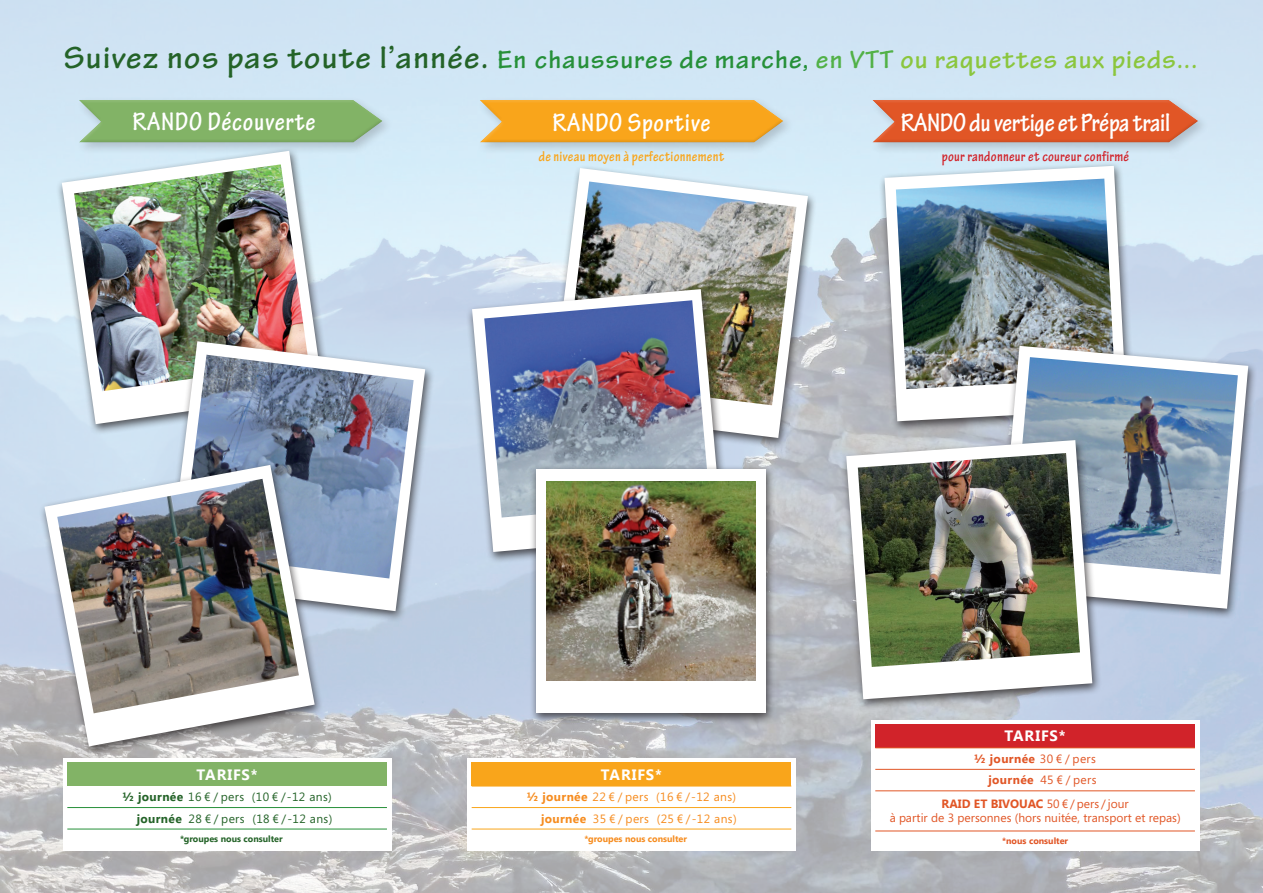
<style>
.page{position:relative;width:1263px;height:893px;background:#fff}
.page>*{position:absolute;margin:0;border:0;box-sizing:border-box;transform-origin:0 0}
.t1{font:700 33px "Tekton Pro";letter-spacing:.045em;color:#246328}
.t2{font:700 condensed 27px "Tekton Pro";letter-spacing:.015em;color:#fff}
.t3{font:700 condensed 27px "Tekton Pro";letter-spacing:-.01em;color:#fff}
.t4{font:700 condensed 15px "Tekton Pro";letter-spacing:.02em;color:#d1232a}
.t5{font:700 condensed 15px "Tekton Pro";letter-spacing:.02em;color:#f9a51b}
.t6{font:700 15px "Segoe UI";letter-spacing:.06em;color:#fff}
.t7{font:12px "Segoe Media Center";color:#e15626}
.t8{font:12px/21.5px "Segoe Media Center";letter-spacing:.03em;color:#246328;text-align:right}
.t9{font:12px/21.5px "Segoe Media Center";letter-spacing:.03em;color:#f68c1f;text-align:right}
.t10{font:700 12px "Segoe UI";color:#e15626}
.t11{font:700 12px "Segoe UI";letter-spacing:.02em;color:#e15626}
.t12{font:700 9px "Segoe UI";color:#246328}
.t13{font:700 9px "Segoe UI";color:#f68c1f}
.t14{font:700 9px "Segoe UI";color:#e15626}
.s1{font-size:27px;color:#269039}
.s2{font-size:27px;color:#52b147}
.s3{font-size:27px;color:#8bc63e}
.s4{font-family:"Segoe UI";font-weight:700}
.s5{font-family:"Segoe Media Center";font-weight:400}
</style>
<div class="page">
<img style="left:0;top:0;width:1263px;height:893px">
<div style="left:475px;top:96px;width:327px;height:65px;background:#231f20;opacity:.2"></div>
<div style="left:479px;top:99px;width:307px;height:46px;background:#231f20;opacity:.75"></div>
<div style="left:868px;top:96px;width:349px;height:65px;background:#231f20;opacity:.2"></div>
<div style="left:871px;top:99px;width:330px;height:46px;background:#231f20;opacity:.75"></div>
<div style="left:75px;top:96px;width:326px;height:65px;background:#231f20;opacity:.2"></div>
<div style="left:78px;top:99px;width:307px;height:46px;background:#231f20;opacity:.75"></div>
<div style="left:63px;top:758px;width:328px;height:92px;background:#fff"></div>
<div style="left:67px;top:762px;width:320px;height:24px;background:#82b366"></div>
<hr style="left:67px;top:807px;width:320px;height:1px;background:#269039">
<hr style="left:67px;top:829px;width:320px;height:1px;background:#269039">
<div style="left:467px;top:758px;width:328px;height:92px;background:#fff"></div>
<div style="left:472px;top:762px;width:319px;height:24px;background:#f9a51b"></div>
<hr style="left:472px;top:786px;width:319px;height:1px;background:#f9a51b">
<hr style="left:472px;top:807px;width:319px;height:1px;background:#f9a51b">
<hr style="left:472px;top:829px;width:319px;height:1px;background:#f9a51b">
<div style="left:871px;top:720px;width:328px;height:130px;background:#fff"></div>
<div style="left:875px;top:724px;width:320px;height:24px;background:#d1232a"></div>
<hr style="left:875px;top:748px;width:320px;height:1px;background:#e15626">
<hr style="left:875px;top:769px;width:320px;height:1px;background:#e15626">
<hr style="left:875px;top:791px;width:320px;height:1px;background:#e15626">
<hr style="left:875px;top:831px;width:320px;height:1px;background:#e15626">
<div style="left:55px;top:146px;width:284px;height:296px;background:#231f20;opacity:.75"></div>
<svg style="left:62px;top:151px;width:261px;height:273px;fill:#d6ebf8"></svg>
<img style="left:74px;top:164px;width:235px;height:227px">
<div style="left:878px;top:161px;width:264px;height:279px;background:#231f20;opacity:.75"></div>
<svg style="left:884px;top:166px;width:242px;height:255px"></svg>
<img style="left:896px;top:179px;width:219px;height:210px">
<div style="left:992px;top:341px;width:271px;height:286px;background:#231f20;opacity:.75"></div>
<svg style="left:998px;top:346px;width:250px;height:263px"></svg>
<img style="left:1012px;top:357px;width:226px;height:217px">
<div style="left:161px;top:337px;width:281px;height:293px;background:#231f20;opacity:.75"></div>
<img style="left:168px;top:341px;width:257px;height:270px">
<img style="left:182px;top:355px;width:232px;height:223px">
<div style="left:840px;top:436px;width:268px;height:282px;background:#231f20;opacity:.75"></div>
<svg style="left:846px;top:440px;width:246px;height:259px"></svg>
<img style="left:858px;top:453px;width:222px;height:214px">
<div style="left:544px;top:164px;width:281px;height:292px;background:#231f20;opacity:.75"></div>
<svg style="left:550px;top:168px;width:258px;height:270px"></svg>
<img style="left:565px;top:182px;width:231px;height:223px">
<div style="left:465px;top:285px;width:273px;height:285px;background:#231f20;opacity:.75"></div>
<svg style="left:472px;top:289px;width:250px;height:263px"></svg>
<img style="left:484px;top:300px;width:226px;height:218px">
<div style="left:529px;top:464px;width:253px;height:267px;background:#231f20;opacity:.75"></div>
<div style="left:536px;top:469px;width:229px;height:244px;background:#fff"></div>
<img style="left:546px;top:481px;width:209px;height:200px">
<div style="left:38px;top:461px;width:293px;height:304px;background:#231f20;opacity:.75"></div>
<svg style="left:44px;top:465px;width:271px;height:281px"></svg>
<img style="left:57px;top:479px;width:242px;height:234px">
<p class="t1" style="left:64px;top:38px;width:1135px">Suivez nos pas toute l’année. <span class="s1">En chaussures de marche,</span> <span class="s2">en VTT</span> <span class="s3">ou raquettes aux pieds...</span></p>
<p class="t2" style="left:133px;top:106px;width:184px">RANDO Découverte</p>
<p class="t2" style="left:553px;top:107px;width:159px">RANDO Sportive</p>
<p class="t5" style="left:539px;top:147px;width:187px">de niveau moyen à perfectionnement</p>
<p class="t3" style="left:901px;top:107px;width:271px">RANDO du vertige et Prépa trail</p>
<p class="t4" style="left:942px;top:147px;width:189px">pour randonneur et coureur confirmé</p>
<p class="t6" style="left:197px;top:764px;width:63px">TARIFS*</p>
<p class="t8" style="left:122px;top:786px;width:211px"><span class="s4">½ journée</span> 16 € / pers (10 € /-12 ans) <span class="s4">journée</span> 28 € / pers (18 € /-12 ans)</p>
<p class="t12" style="left:180px;top:832px;width:104px">*groupes nous consulter</p>
<p class="t6" style="left:601px;top:764px;width:63px">TARIFS*</p>
<p class="t9" style="left:527px;top:786px;width:211px"><span class="s4">½ journée</span> 22 € / pers (16 € /-12 ans) <span class="s4">journée</span> 35 € / pers (25 € /-12 ans)</p>
<p class="t13" style="left:584px;top:832px;width:104px">*groupes nous consulter</p>
<p class="t6" style="left:1004px;top:725px;width:63px">TARIFS*</p>
<p class="t11" style="left:974px;top:750px;width:123px">½ journée <span class="s5">30 € / pers</span></p>
<p class="t7" style="left:988px;top:773px;width:110px"><span class="s4">journée</span> 45 € / pers</p>
<p class="t10" style="left:941px;top:795px;width:189px">Raid et bivouac <span class="s5">50 € / pers /jour</span></p>
<p class="t7" style="left:890px;top:811px;width:292px">à partir de 3 personnes (hors nuitée, transport et repas)</p>
<p class="t14" style="left:1002px;top:834px;width:68px">*nous consulter</p>
</div>
